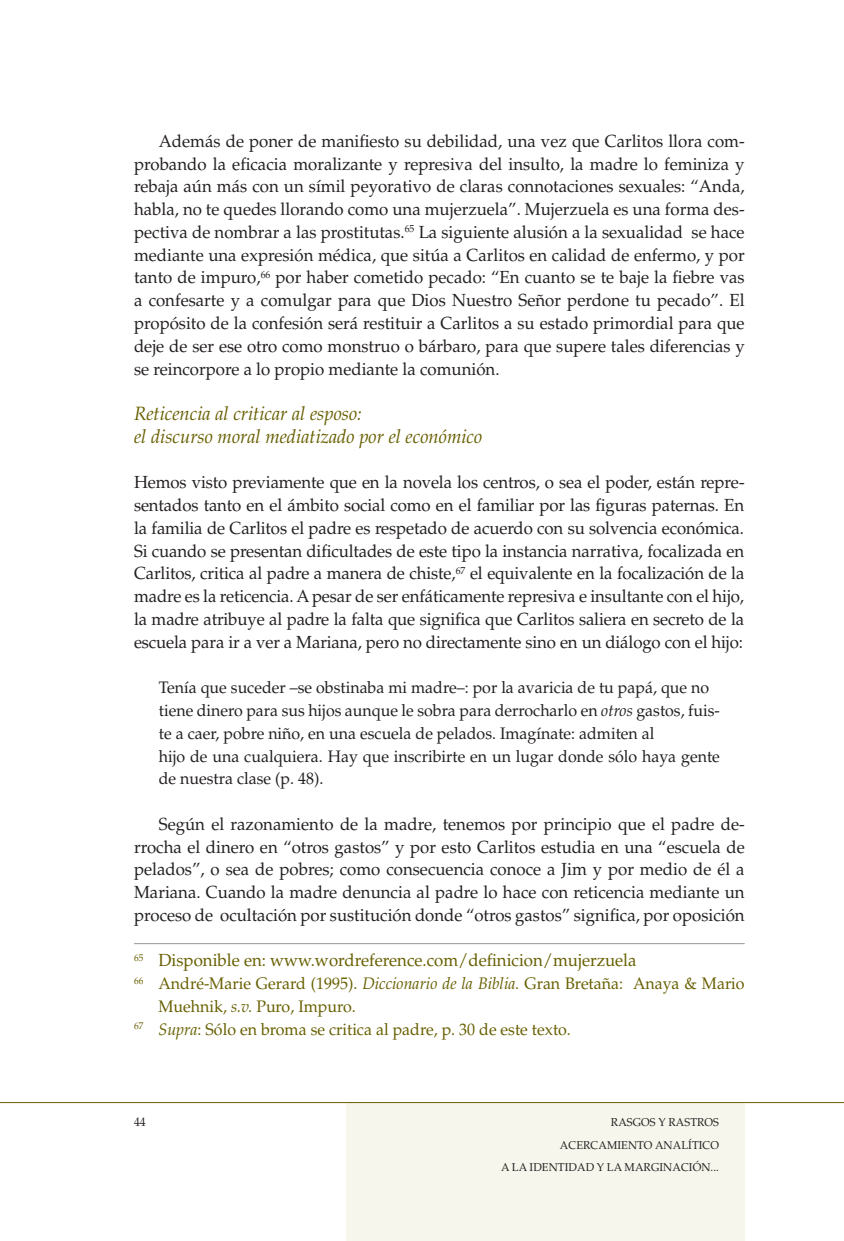
<style>
.page{position:relative;width:844px;height:1241px;background:#fff}
.page>*{position:absolute;margin:0;border:0;box-sizing:border-box;transform-origin:0 0}
.t1{font:italic 19.25px/22.8px "Palatino";color:#675f00;scale:.96 1}
.t2{font:17.5px/22.8px "Palatino";color:#231f20;text-align:justify;scale:.96 1}
.t3{font:17.5px "Palatino";color:#675f00;scale:.96 1}
.t4{font:16.62px/22.8px "Palatino";color:#231f20;scale:.96 1}
.t5{font:16.62px "Palatino";color:#675f00;scale:.96 1}
.t6{font:12.25px "Palatino";color:#231f20;scale:.96 1}
.t7{font:11.38px "Palatino";color:#231f20;scale:.96 1}
.s1{font-style:italic}
</style>
<div class="page">
<div style="left:346px;top:1102px;width:398px;height:138px;background:#f6f6ec"></div>
<hr style="left:0;top:1101px;width:843px;height:1px;background:#675f00">
<hr style="left:134px;top:943px;width:610px;height:1px;background:#939598">
<p class="t2" style="left:134px;top:130px;width:637px;text-indent:25px">Además de poner de manifiesto su debilidad, una vez que Carlitos llora com&shy;probando la eficacia moralizante y represiva del insulto, la madre lo feminiza y rebaja aún más con un símil peyorativo de claras connotaciones sexuales: “Anda, habla, no te quedes llorando como una mujerzuela”. Mujerzuela es una forma des&shy;pectiva de nombrar a las prostitutas.<sup>65</sup> La siguiente alusión a la sexualidad se hace mediante una expresión médica, que sitúa a Carlitos en calidad de enfermo, y por tanto de impuro,<sup>66</sup> por haber cometido pecado: “En cuanto se te baje la fiebre vas a confesarte y a comulgar para que Dios Nuestro Señor perdone tu pecado”. El propósito de la confesión será restituir a Carlitos a su estado primordial para que deje de ser ese otro como monstruo o bárbaro, para que supere tales diferencias y se reincorpore a lo propio mediante la comunión.</p>
<p class="t1" style="left:134px;top:402px;width:364px">Reticencia al criticar al esposo:<br>el discurso moral mediatizado por el económico</p>
<p class="t2" style="left:134px;top:471px;width:637px">Hemos visto previamente que en la novela los centros, o sea el poder, están repre&shy;sentados tanto en el ámbito social como en el familiar por las figuras paternas. En la familia de Carlitos el padre es respetado de acuerdo con su solvencia económica.<br>Si cuando se presentan dificultades de este tipo la instancia narrativa, focalizada en Carlitos, critica al padre a manera de chiste,<sup>67</sup> el equivalente en la focalización de la madre es la reticencia. A pesar de ser enfáticamente represiva e insultante con el hijo, la madre atribuye al padre la falta que significa que Carlitos saliera en secreto de la escuela para ir a ver a Mariana, pero no directamente sino en un diálogo con el hijo:</p>
<p class="t4" style="left:159px;top:676px;width:585px">Tenía que suceder –se obstinaba mi madre–: por la avaricia de tu papá, que no tiene dinero para sus hijos aunque le sobra para derrocharlo en <span class="s1">otros</span> gastos, fuis&shy;te a caer, pobre niño, en una escuela de pelados. Imagínate: admiten al<br>hijo de una cualquiera. Hay que inscribirte en un lugar donde sólo haya gente de nuestra clase (p. 48).</p>
<p class="t2" style="left:134px;top:812px;width:637px;text-indent:25px">Según el razonamiento de la madre, tenemos por principio que el padre de&shy;rrocha el dinero en “otros gastos” y por esto Carlitos estudia en una “escuela de pelados”, o sea de pobres; como consecuencia conoce a Jim y por medio de él a Mariana. Cuando la madre denuncia al padre lo hace con reticencia mediante un proceso de ocultación por sustitución donde “otros gastos” significa, por oposición</p>
<p class="t3" style="left:134px;top:950px;width:525px"><sup>65</sup> Disponible en: www.wordreference.com/definicion/mujerzuela</p>
<p class="t5" style="left:134px;top:973px;width:637px"><sup>66</sup> André-Marie Gerard (1995). <span class="s1">Diccionario de la Biblia.</span> Gran Bretaña: Anaya &amp; Mario</p>
<p class="t5" style="left:158px;top:996px;width:207px">Muehnik, <span class="s1">s.v.</span> Puro, Impuro.</p>
<p class="t5" style="left:134px;top:1019px;width:456px"><sup>67</sup> <span class="s1">Supra</span>: Sólo en broma se critica al padre, p. 30 de este texto.</p>
<p class="t6" style="left:134px;top:1114px;width:14px">44</p>
<p class="t7" style="left:610px;top:1114px;width:9px">rasgos</p>
<p class="t7" style="left:658px;top:1114px;width:19px">y rastros</p>
<p class="t7" style="left:559px;top:1137px;width:9px">acercamiento</p>
<p class="t7" style="left:654px;top:1137px;width:10px">anal</p>
<p class="t7" style="left:688px;top:1137px;width:12px">ítico</p>
<p class="t7" style="left:501px;top:1160px;width:39px">ala identidad</p>
<p class="t7" style="left:596px;top:1160px;width:38px">y la marginaci</p>
<p class="t7" style="left:692px;top:1160px;width:29px">ón...</p>
</div>
